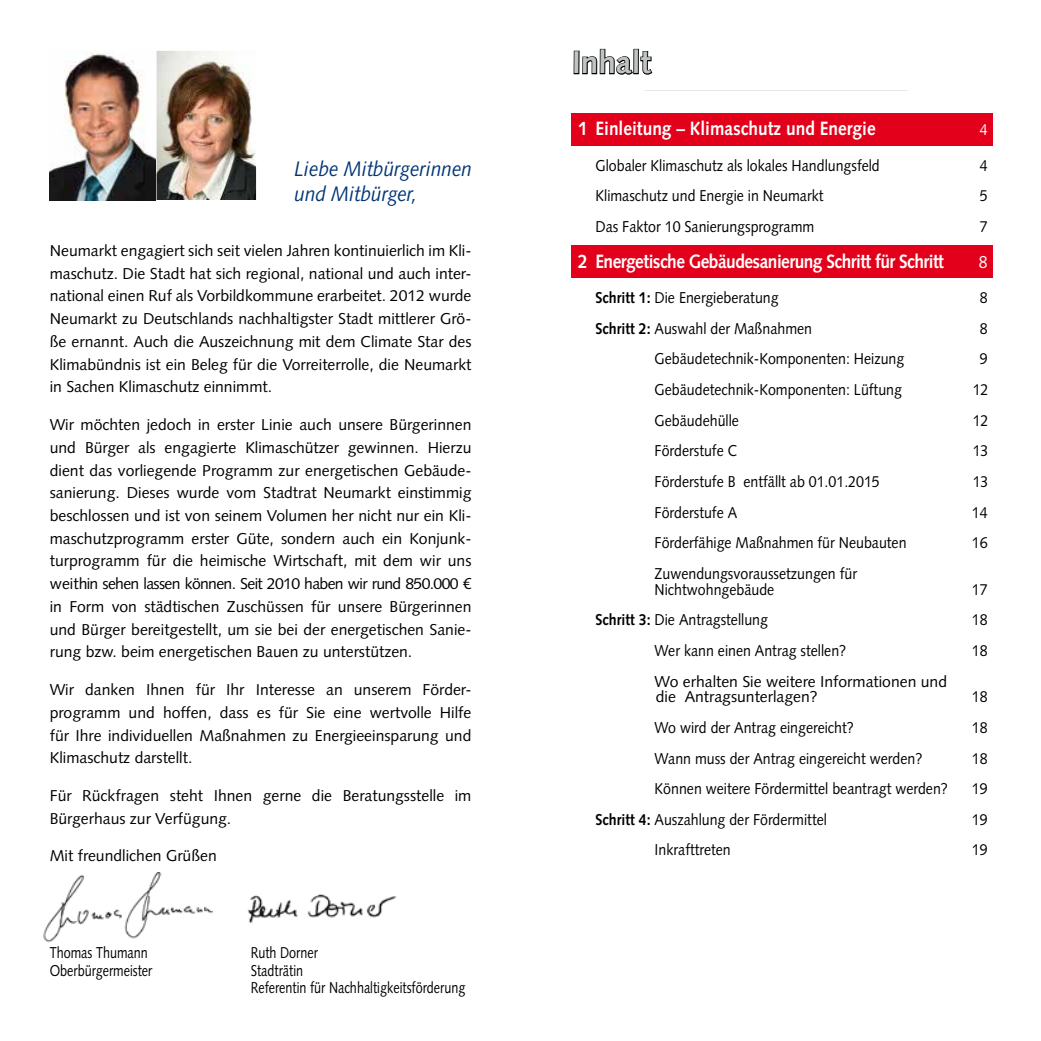
<style>
.page{position:relative;width:1041px;height:1041px;background:#fff}
.page>*{position:absolute;margin:0;border:0;box-sizing:border-box;transform-origin:0 0}
.t1{font:700 31.5px "Syntax LT Std";color:#bfc3c3}
.t2{font:italic 21px/24.5px "Syntax LT Std";color:#003576;scale:.9 1}
.t3{font:700 19.25px "Syntax LT Std";letter-spacing:-.03em;color:#fff;scale:.9 1}
.t4{font:700 19.25px "Syntax LT Std";color:#fff;scale:.9 1}
.t5{font:17.5px "Syntax LT Std";color:#fff;scale:.9 1}
.t6{font:15.75px/22.8px "Syntax LT Std";color:#000;text-align:justify}
.t7{font:15.75px/15.8px "Syntax LT Std";color:#000;scale:.9 1}
.t8{font:15.75px/17.5px "Syntax LT Std";color:#000;scale:.8 1}
.t9{font:15.75px "Syntax LT Std";color:#fff;scale:.9 1}
.s1{font-family:"Eras ITC";font-weight:500}
.s2{font-weight:700}
</style>
<div class="page">
<div style="left:571px;top:113px;width:421px;height:32px;background:#e2001a"></div>
<div style="left:571px;top:245px;width:421px;height:33px;background:#e2001a"></div>
<hr style="left:644px;top:90px;width:264px;height:1px;background:#000">
<div style="left:574px;top:51px;width:6px;height:23px;border:2px solid #000"></div>
<svg style="left:581px;top:48px;width:73px;height:98px"></svg>
<img style="left:43px;top:872px;width:169px;height:71px">
<img style="left:248px;top:894px;width:149px;height:29px">
<img style="left:158px;top:52px;width:97px;height:147px">
<div style="left:156px;top:50px;width:101px;height:151px;border:1px solid #fff"></div>
<img style="left:50px;top:53px;width:106px;height:147px">
<h2 class="t2" style="left:295px;top:156px;width:199px">Liebe Mitbürgerinnen und Mitbürger,</h2>
<p class="t6" style="left:50px;top:239px;width:423px">Neumarkt engagiert sich seit vielen Jahren kontinuierlich im Kli&shy;maschutz. Die Stadt hat sich regional, national und auch inter&shy;national einen Ruf als Vorbildkommune erarbeitet. 2012 wurde Neumarkt zu Deutschlands nachhaltigster Stadt mittlerer Grö&shy;ße ernannt. Auch die Auszeichnung mit dem Climate Star des Klimabündnis ist ein Beleg für die Vorreiterrolle, die Neumarkt in Sachen Klimaschutz einnimmt.</p>
<p class="t6" style="left:50px;top:413px;width:423px">Wir möchten jedoch in erster Linie auch unsere Bürgerinnen und Bürger als engagierte Klimaschützer gewinnen. Hierzu dient das vorliegende Programm zur energetischen Gebäude&shy;sanierung. Dieses wurde vom Stadtrat Neumarkt einstimmig beschlossen und ist von seinem Volumen her nicht nur ein Kli&shy;maschutzprogramm erster Güte, sondern auch ein Konjunk&shy;turprogramm für die heimische Wirtschaft, mit dem wir uns weithin sehen lassen können. Seit 2010 haben wir rund 850.000 € in Form von städtischen Zuschüssen für unsere Bürgerinnen und Bürger bereitgestellt, um sie bei der energetischen Sanie&shy;rung bzw. beim energetischen Bauen zu unterstützen.</p>
<p class="t6" style="left:50px;top:678px;width:423px">Wir danken Ihnen für Ihr Interesse an unserem Förder&shy;programm und hoffen, dass es für Sie eine wertvolle Hilfe für Ihre individuellen Maßnahmen zu Energieeinsparung und Klimaschutz darstellt.</p>
<p class="t6" style="left:50px;top:784px;width:423px">Für Rückfragen steht Ihnen gerne die Beratungsstelle im<br>Bürgerhaus zur Verfügung.</p>
<p class="t6" style="left:50px;top:844px;width:168px">Mit freundlichen Grüßen</p>
<p class="t8" style="left:50px;top:944px;width:130px">Thomas Thumann<br>Oberbürgermeiste<span class="s1">r</span></p>
<p class="t8" style="left:251px;top:944px;width:270px">Ruth Dorner<br>Stadträtin<br>Referentin für Nachhaltigkeitsförderung</p>
<h1 class="t1" style="left:572px;top:44px;width:80px">Inhalt</h1>
<p class="t4" style="left:578px;top:117px;width:332px">1 Einleitung – Klimaschutz und Energie</p>
<p class="t9" style="left:980px;top:120px;width:10px">4</p>
<p class="t7" style="left:595px;top:157px;width:317px">Globaler Klimaschutz als lokales Handlungsfeld</p>
<p class="t7" style="left:980px;top:157px;width:10px">4</p>
<p class="t7" style="left:595px;top:188px;width:255px">Klimaschutz und Energie in Neumarkt</p>
<p class="t7" style="left:980px;top:188px;width:10px">5</p>
<p class="t7" style="left:595px;top:219px;width:245px">Das Faktor 10 Sanierungsprogramm</p>
<p class="t7" style="left:980px;top:219px;width:10px">7</p>
<p class="t3" style="left:578px;top:250px;width:408px">2 Energetische Gebäudesanierung Schritt für Schritt</p>
<p class="t5" style="left:979px;top:251px;width:11px">8</p>
<p class="t7" style="left:595px;top:290px;width:205px"><span class="s2">Schritt 1:</span> Die Energieberatung</p>
<p class="t7" style="left:980px;top:290px;width:10px">8</p>
<p class="t7" style="left:595px;top:320px;width:242px"><span class="s2">Schritt 2:</span> Auswahl der Maßnahmen</p>
<p class="t7" style="left:980px;top:320px;width:10px">8</p>
<p class="t7" style="left:655px;top:351px;width:279px">Gebäudetechnik-Komponenten: Heizung</p>
<p class="t7" style="left:980px;top:351px;width:10px">9</p>
<p class="t7" style="left:655px;top:382px;width:276px">Gebäudetechnik-Komponenten: Lüftung</p>
<p class="t7" style="left:973px;top:382px;width:19px">12</p>
<p class="t7" style="left:655px;top:412px;width:95px">Gebäudehülle</p>
<p class="t7" style="left:973px;top:412px;width:19px">12</p>
<p class="t7" style="left:655px;top:443px;width:93px">Förderstufe C</p>
<p class="t7" style="left:973px;top:443px;width:19px">13</p>
<p class="t7" style="left:655px;top:474px;width:252px">Förderstufe B entfällt ab 01.01.2015</p>
<p class="t7" style="left:973px;top:474px;width:19px">13</p>
<p class="t7" style="left:655px;top:504px;width:93px">Förderstufe A</p>
<p class="t7" style="left:972px;top:504px;width:19px">14</p>
<p class="t7" style="left:655px;top:535px;width:281px">Förderfähige Maßnahmen für Neubauten</p>
<p class="t7" style="left:972px;top:535px;width:19px">16</p>
<p class="t7" style="left:655px;top:566px;width:227px">Zuwendungsvoraussetzungen für<br>Nichtwohngebäude</p>
<p class="t7" style="left:972px;top:581px;width:19px">17</p>
<p class="t7" style="left:595px;top:612px;width:193px"><span class="s2">Schritt 3:</span> Die Antragstellung</p>
<p class="t7" style="left:972px;top:612px;width:19px">18</p>
<p class="t7" style="left:655px;top:643px;width:214px">Wer kann einen Antrag stellen?</p>
<p class="t7" style="left:972px;top:643px;width:19px">18</p>
<p class="t6" style="left:655px;top:673px;width:294px;line-height:15.8px">Wo erhalten Sie weitere Informationen und die Antragsunterlagen?</p>
<p class="t7" style="left:972px;top:689px;width:19px">18</p>
<p class="t7" style="left:655px;top:720px;width:223px">Wo wird der Antrag eingereicht?</p>
<p class="t7" style="left:972px;top:720px;width:19px">18</p>
<p class="t7" style="left:655px;top:750px;width:299px">Wann muss der Antrag eingereicht werden?</p>
<p class="t7" style="left:972px;top:750px;width:19px">18</p>
<p class="t7" style="left:655px;top:781px;width:327px">Können weitere Fördermittel beantragt werden?</p>
<p class="t7" style="left:972px;top:781px;width:19px">19</p>
<p class="t7" style="left:595px;top:811px;width:259px"><span class="s2">Schritt 4:</span> Auszahlung der Fördermittel</p>
<p class="t7" style="left:972px;top:811px;width:19px">19</p>
<p class="t7" style="left:655px;top:842px;width:86px">Inkrafttreten</p>
<p class="t7" style="left:972px;top:842px;width:19px">19</p>
</div>
